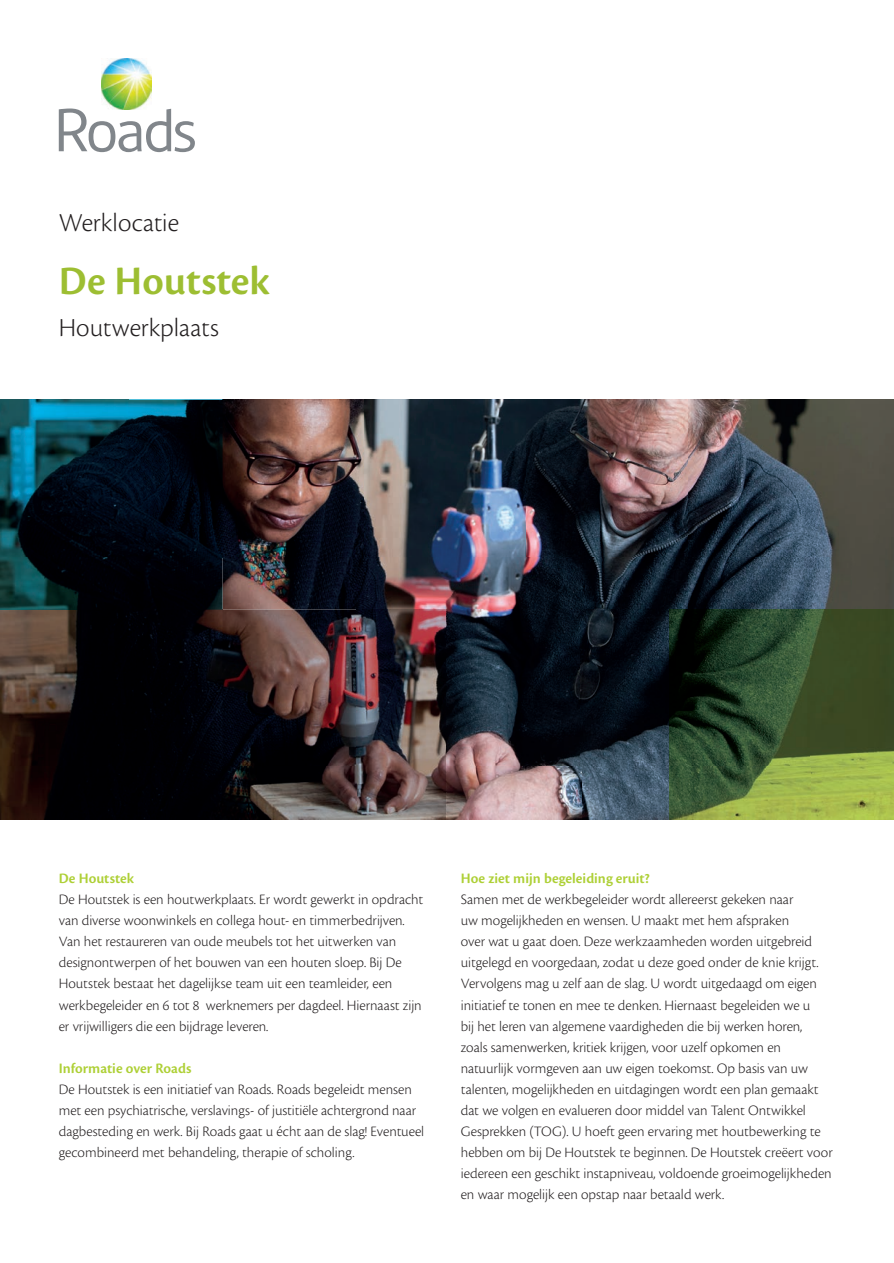
<style>
.page{position:relative;width:894px;height:1263px;background:#fff}
.page>*{position:absolute;margin:0;border:0;box-sizing:border-box;transform-origin:0 0}
.t1{font:600 42px "Cronos Pro";color:#9dbe32}
.t2{font:300 27px "Cronos Pro";color:#231f20}
.t3{font:300 15px/21px "Cronos Pro";color:#231f20}
.t4{font:600 15px "Cronos Pro";color:#aed036}
</style>
<div class="page">
<img style="left:222px;top:400px;width:628px;height:157px">
<div style="left:850px;top:400px;width:44px;height:209px;background:#514e44"></div>
<img style="left:222px;top:557px;width:629px;height:52px">
<img style="left:0;top:609px;width:669px;height:210px">
<svg style="left:669px;top:609px;width:225px;height:211px;background:#465b2e"></svg>
<hr style="left:222px;top:819px;width:224px;height:1px;background:#c7c8ca">
<svg style="left:59px;top:109px;width:136px;height:43px"></svg>
<img style="left:101px;top:59px;width:50px;height:50px">
<img style="left:0;top:400px;width:222px;height:210px">
<h2 class="t2" style="left:59px;top:207px;width:122px">Werklocatie</h2>
<h1 class="t1" style="left:59px;top:257px;width:212px">De Houtstek</h1>
<h2 class="t2" style="left:59px;top:312px;width:161px">Houtwerkplaats</h2>
<p class="t4" style="left:59px;top:870px;width:77px">De Houtstek</p>
<p class="t3" style="left:59px;top:889px;width:366px">De Houtstek is een houtwerkplaats. Er wordt gewerkt in opdracht van diverse woonwinkels en collega hout- en timmerbedrijven.<br>Van het restaureren van oude meubels tot het uitwerken van designontwerpen of het bouwen van een houten sloep. Bij De Houtstek bestaat het dagelijkse team uit een teamleider, een werkbegeleider en 6 tot 8 werknemers per dagdeel. Hiernaast zijn er vrijwilligers die een bijdrage leveren.</p>
<p class="t4" style="left:59px;top:1059px;width:134px">Informatie over Roads</p>
<p class="t3" style="left:59px;top:1078px;width:367px">De Houtstek is een initiatief van Roads. Roads begeleidt mensen met een psychiatrische, verslavings- of justitiële achtergrond naar dagbesteding en werk. Bij Roads gaat u écht aan de slag! Eventueel gecombineerd met behandeling, therapie of scholing.</p>
<p class="t4" style="left:461px;top:870px;width:191px">Hoe ziet mijn begeleiding eruit?</p>
<p class="t3" style="left:461px;top:889px;width:373px">Samen met de werkbegeleider wordt allereerst gekeken naar<br>uw mogelijkheden en wensen. U maakt met hem afspraken<br>over wat u gaat doen. Deze werkzaamheden worden uitgebreid uitgelegd en voorgedaan, zodat u deze goed onder de knie krijgt.<br>Vervolgens mag u zelf aan de slag. U wordt uitgedaagd om eigen initiatief te tonen en mee te denken. Hiernaast begeleiden we u<br>bij het leren van algemene vaardigheden die bij werken horen, zoals samenwerken, kritiek krijgen, voor uzelf opkomen en natuurlijk vormgeven aan uw eigen toekomst. Op basis van uw talenten, mogelijkheden en uitdagingen wordt een plan gemaakt dat we volgen en evalueren door middel van Talent Ontwikkel Gesprekken (TOG). U hoeft geen ervaring met houtbewerking te hebben om bij De Houtstek te beginnen. De Houtstek creëert voor iedereen een geschikt instapniveau, voldoende groeimogelijkheden en waar mogelijk een opstap naar betaald werk.</p>
</div>
